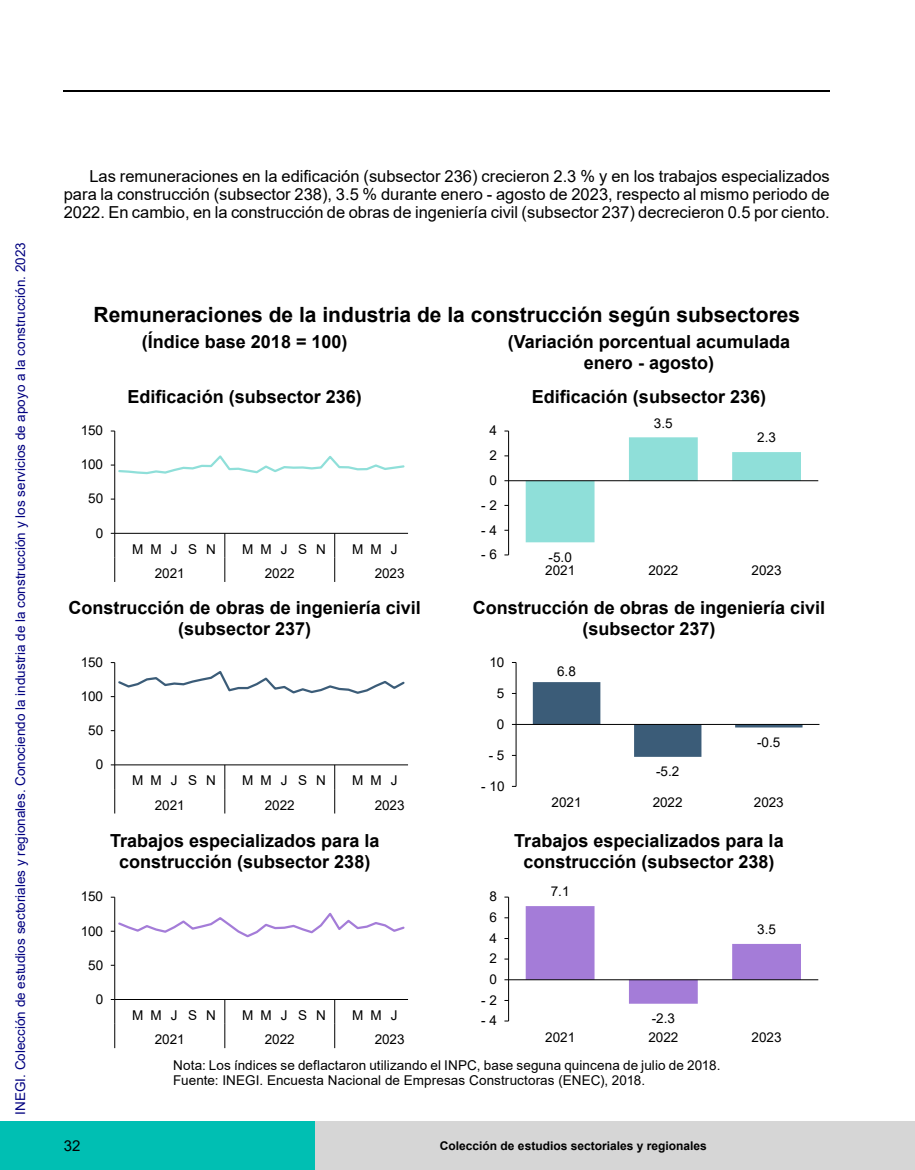
<style>
.page{position:relative;width:915px;height:1170px;background:#fff}
.page>*{position:absolute;margin:0;border:0;box-sizing:border-box;transform-origin:0 0}
.t1{font:700 21px "Arial";color:#000}
.t2{font:700 18px/21px "Arial";color:#000;text-align:center}
.t3{font:16.5px/18px "Arial";color:#000;text-align:justify}
.t4{font:15px "Arial";color:#000}
.t5{font:13.5px/15px "Arial";letter-spacing:.005em;color:#000}
.t6{font:13.5px "Arial";color:#000080}
.t7{font:700 12px "Arial";color:#000}
</style>
<div class="page">
<hr style="left:63px;top:90px;width:767px;height:2px;background:#000">
<div style="left:315px;top:1121px;width:599px;height:48px;background:#d6d6d6"></div>
<div style="left:0;top:1121px;width:315px;height:48px;background:#00bfb3"></div>
<hr style="left:114px;top:431px;width:1px;height:102px;background:#000">
<hr style="left:115px;top:533px;width:293px;height:1px;background:#000">
<svg style="left:111px;top:533px;width:4px;height:49px"></svg>
<svg style="left:224px;top:533px;width:1px;height:49px"></svg>
<svg style="left:334px;top:533px;width:1px;height:49px"></svg>
<svg style="left:111px;top:453px;width:294px;height:22px"></svg>
<hr style="left:114px;top:662px;width:1px;height:102px;background:#000">
<hr style="left:115px;top:764px;width:293px;height:1px;background:#000">
<svg style="left:111px;top:764px;width:4px;height:49px"></svg>
<svg style="left:224px;top:764px;width:1px;height:49px"></svg>
<svg style="left:334px;top:764px;width:1px;height:49px"></svg>
<svg style="left:111px;top:662px;width:294px;height:35px"></svg>
<hr style="left:114px;top:897px;width:1px;height:102px;background:#000">
<hr style="left:115px;top:999px;width:293px;height:1px;background:#000">
<svg style="left:111px;top:999px;width:4px;height:48px"></svg>
<svg style="left:224px;top:1000px;width:1px;height:47px"></svg>
<svg style="left:334px;top:1000px;width:1px;height:47px"></svg>
<svg style="left:111px;top:909px;width:294px;height:29px"></svg>
<svg style="left:525px;top:437px;width:275px;height:105px"></svg>
<hr style="left:508px;top:431px;width:1px;height:124px;background:#000">
<hr style="left:508px;top:480px;width:310px;height:1px;background:#000">
<svg style="left:532px;top:682px;width:270px;height:74px"></svg>
<hr style="left:515px;top:662px;width:1px;height:124px;background:#000">
<hr style="left:516px;top:724px;width:303px;height:1px;background:#000">
<svg style="left:525px;top:906px;width:275px;height:97px"></svg>
<hr style="left:508px;top:897px;width:1px;height:123px;background:#000">
<hr style="left:508px;top:979px;width:310px;height:1px;background:#000">
<p class="t6" style="left:11px;top:1114px;width:873px;rotate:-90deg">INEGI. Colección de estudios sectoriales y regionales. Conociendo la industria de la construcción y los servicios de apoyo a la construcción. 2023</p>
<p class="t3" style="left:64px;top:167px;width:767px;text-indent:26px">Las remuneraciones en la edificación (subsector 236) crecieron 2.3 % y en los trabajos especializados para la construcción (subsector 238), 3.5 % durante enero - agosto de 2023, respecto al mismo periodo de 2022. En cambio, en la construcción de obras de ingeniería civil (subsector 237) decrecieron 0.5 por ciento.</p>
<h1 class="t1" style="left:93px;top:299px;width:708px">Remuneraciones de la industria de la construcción según subsectores</h1>
<p class="t5" style="left:81px;top:423px;width:24px">150</p>
<p class="t5" style="left:81px;top:457px;width:24px">100</p>
<p class="t5" style="left:88px;top:491px;width:17px">50</p>
<p class="t5" style="left:96px;top:525px;width:9px">0</p>
<h2 class="t2" style="left:142px;top:331px;width:207px">(Índice base 2018 = 100)</h2>
<h2 class="t2" style="left:507px;top:331px;width:284px">(Variación porcentual acumulada enero - agosto)</h2>
<h2 class="t2" style="left:531px;top:386px;width:236px">Edificación (subsector 236)</h2>
<h2 class="t2" style="left:127px;top:386px;width:236px">Edificación (subsector 236)</h2>
<p class="t5" style="left:132px;top:541px;width:85px">MMJSN</p>
<p class="t5" style="left:242px;top:541px;width:85px">MMJSN</p>
<p class="t5" style="left:352px;top:541px;width:47px">MMJ</p>
<p class="t5" style="left:155px;top:565px;width:32px">2021</p>
<p class="t5" style="left:264px;top:565px;width:32px">2022</p>
<p class="t5" style="left:374px;top:565px;width:32px">2023</p>
<p class="t5" style="left:489px;top:423px;width:9px">4</p>
<p class="t5" style="left:489px;top:448px;width:9px">2</p>
<p class="t5" style="left:489px;top:472px;width:9px">0</p>
<p class="t5" style="left:481px;top:497px;width:17px">- 2</p>
<p class="t5" style="left:481px;top:522px;width:17px">- 4</p>
<p class="t5" style="left:481px;top:547px;width:17px">- 6</p>
<p class="t5" style="left:548px;top:549px;width:25px">-5.0</p>
<p class="t5" style="left:653px;top:415px;width:20px">3.5</p>
<p class="t5" style="left:756px;top:430px;width:20px">2.3</p>
<p class="t5" style="left:545px;top:563px;width:32px">2021</p>
<p class="t5" style="left:648px;top:563px;width:32px">2022</p>
<p class="t5" style="left:751px;top:563px;width:32px">2023</p>
<h2 class="t2" style="left:68px;top:597px;width:354px">Construcción de obras de ingeniería civil (subsector 237)</h2>
<h2 class="t2" style="left:472px;top:597px;width:354px">Construcción de obras de ingeniería civil (subsector 237)</h2>
<p class="t5" style="left:81px;top:654px;width:24px">150</p>
<p class="t5" style="left:489px;top:654px;width:17px">10</p>
<p class="t5" style="left:557px;top:663px;width:20px">6.8</p>
<p class="t5" style="left:81px;top:688px;width:24px">100</p>
<p class="t5" style="left:496px;top:685px;width:9px">5</p>
<p class="t5" style="left:88px;top:722px;width:17px">50</p>
<p class="t5" style="left:496px;top:716px;width:9px">0</p>
<p class="t5" style="left:756px;top:734px;width:25px">-0.5</p>
<p class="t5" style="left:96px;top:756px;width:9px">0</p>
<p class="t5" style="left:132px;top:772px;width:85px">MMJSN</p>
<p class="t5" style="left:242px;top:772px;width:85px">MMJSN</p>
<p class="t5" style="left:352px;top:772px;width:47px">MMJ</p>
<p class="t5" style="left:155px;top:797px;width:32px">2021</p>
<p class="t5" style="left:264px;top:797px;width:32px">2022</p>
<p class="t5" style="left:374px;top:797px;width:32px">2023</p>
<p class="t5" style="left:488px;top:747px;width:17px">- 5</p>
<p class="t5" style="left:481px;top:778px;width:25px">- 10</p>
<p class="t5" style="left:655px;top:764px;width:25px">-5.2</p>
<p class="t5" style="left:551px;top:794px;width:32px">2021</p>
<p class="t5" style="left:652px;top:794px;width:32px">2022</p>
<p class="t5" style="left:753px;top:794px;width:32px">2023</p>
<h2 class="t2" style="left:110px;top:830px;width:271px">Trabajos especializados para la construcción (subsector 238)</h2>
<h2 class="t2" style="left:514px;top:830px;width:271px">Trabajos especializados para la construcción (subsector 238)</h2>
<p class="t5" style="left:81px;top:889px;width:24px">150</p>
<p class="t5" style="left:489px;top:889px;width:9px">8</p>
<p class="t5" style="left:550px;top:884px;width:20px">7.1</p>
<p class="t5" style="left:489px;top:909px;width:9px">6</p>
<p class="t5" style="left:81px;top:923px;width:24px">100</p>
<p class="t5" style="left:489px;top:930px;width:9px">4</p>
<p class="t5" style="left:756px;top:921px;width:20px">3.5</p>
<p class="t5" style="left:88px;top:957px;width:17px">50</p>
<p class="t5" style="left:489px;top:951px;width:9px">2</p>
<p class="t5" style="left:489px;top:971px;width:9px">0</p>
<p class="t5" style="left:96px;top:991px;width:9px">0</p>
<p class="t5" style="left:481px;top:992px;width:17px">- 2</p>
<p class="t5" style="left:132px;top:1007px;width:85px">MMJSN</p>
<p class="t5" style="left:242px;top:1007px;width:85px">MMJSN</p>
<p class="t5" style="left:352px;top:1007px;width:47px">MMJ</p>
<p class="t5" style="left:155px;top:1031px;width:32px">2021</p>
<p class="t5" style="left:264px;top:1031px;width:32px">2022</p>
<p class="t5" style="left:374px;top:1031px;width:32px">2023</p>
<p class="t5" style="left:481px;top:1012px;width:17px">- 4</p>
<p class="t5" style="left:651px;top:1010px;width:25px">-2.3</p>
<p class="t5" style="left:545px;top:1029px;width:32px">2021</p>
<p class="t5" style="left:648px;top:1029px;width:32px">2022</p>
<p class="t5" style="left:751px;top:1029px;width:32px">2023</p>
<p class="t5" style="left:173px;top:1057px;width:548px">Nota: Los índices se deflactaron utilizando el INPC, base seguna quincena de julio de 2018.<br>Fuente: INEGI. Encuesta Nacional de Empresas Constructoras (ENEC), 2018.</p>
<p class="t4" style="left:64px;top:1135px;width:18px">32</p>
<p class="t7" style="left:440px;top:1137px;width:268px">Colección de estudios sectoriales y regionales</p>
</div>
